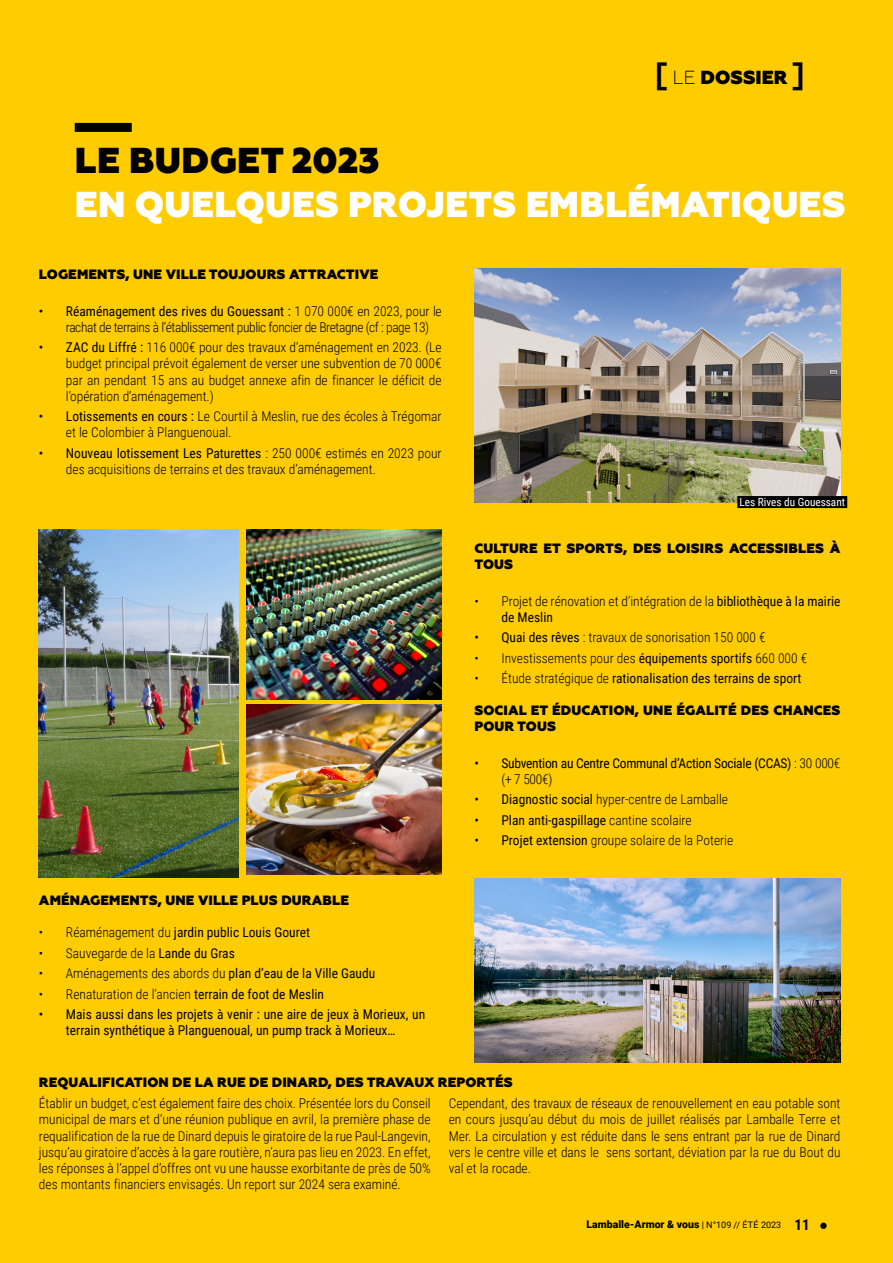
<style>
.page{position:relative;width:893px;height:1263px;background:#fc0}
.page>*{position:absolute;margin:0;border:0;box-sizing:border-box;transform-origin:0 0}
.t1{font:800 36px "Geometria";letter-spacing:.01em;color:#fff}
.t2{font:800 36px "Geometria";letter-spacing:.01em;color:#000}
.t3{font:800 18.9px "Geometria";color:#000}
.t4{font:300 13.5px/16.2px "Roboto Condensed";color:#000;text-align:justify}
.t5{font:13.5px/16.2px "Roboto Condensed";color:#000;text-align:center}
.t6{font:800 13.5px/16.2px "Geometria";letter-spacing:.01em;color:#000}
.t7{font:300 13.5px/16.2px "Roboto Condensed";letter-spacing:-.03em;color:#000}
.t8{font:13.5px/16.2px "Roboto Condensed";letter-spacing:-.02em;color:#000}
.t9{font:11.25px "Roboto Condensed";color:#fff}
.t10{font:900 10.5px "Roboto";color:#000}
.s1{font-weight:700;font-size:30.6px}
.s2{font-weight:300}
.s3{font-weight:400}
.s4{font-weight:400;font-size:9px}
.s5{font-family:"Roboto Condensed";font-weight:700;font-size:15px}
</style>
<div class="page">
<div style="left:75px;top:123px;width:57px;height:9px;background:#000"></div>
<div style="left:820px;top:1222px;width:7px;height:7px;background:#000;border-radius:50%"></div>
<img style="left:474px;top:268px;width:367px;height:234px">
<img style="left:39px;top:529px;width:200px;height:348px">
<img style="left:474px;top:878px;width:367px;height:184px">
<img style="left:246px;top:529px;width:196px;height:170px">
<img style="left:246px;top:704px;width:196px;height:170px">
<div style="left:737px;top:496px;width:110px;height:12px;background:#000"></div>
<h2 class="t3" style="left:655px;top:66px;width:152px"><span class="s1">[</span> <span class="s2">LE</span> DOSSIER <span class="s1">]</span></h2>
<h1 class="t2" style="left:75px;top:139px;width:306px">LE BUDGET 2023</h1>
<h1 class="t1" style="left:75px;top:182px;width:772px">EN QUELQUES PROJETS EMBLÉMATIQUES</h1>
<p class="t6" style="left:39px;top:266px;width:341px">LOGEMENTS, UNE VILLE TOUJOURS ATTRACTIVE</p>
<p class="t7" style="left:66px;top:302px;width:377px;text-indent:-27px"><span class="s3">• Réaménagement des rives du Gouessant :</span> 1 070 000€ en 2023, pour le rachat de terrains à l’établissement public foncier de Bretagne (cf : page 13)</p>
<p class="t4" style="left:66px;top:339px;width:377px;text-indent:-27px"><span class="s3">• ZAC du Liffré :</span> 116 000€ pour des travaux d’aménagement en 2023. (Le budget principal prévoit également de verser une subvention de 70 000€ par an pendant 15 ans au budget annexe afin de financer le déficit de l’opération d’aménagement.)</p>
<p class="t4" style="left:66px;top:408px;width:377px;text-indent:-27px"><span class="s3">• Lotissements en cours :</span> Le Courtil à Meslin, rue des écoles à Trégomar et le Colombier à Planguenoual.</p>
<p class="t4" style="left:66px;top:444px;width:377px;text-indent:-27px"><span class="s3">• Nouveau lotissement Les Paturettes</span> : 250 000€ estimés en 2023 pour des acquisitions de terrains et des travaux d’aménagement.</p>
<p class="t6" style="left:39px;top:892px;width:312px">AMÉNAGEMENTS, UNE VILLE PLUS DURABLE</p>
<p class="t5" style="left:39px;top:924px;width:273px"><span class="s2">• Réaménagement du</span> jardin public Louis Gouret</p>
<p class="t4" style="left:39px;top:944px;width:197px">• Sauvegarde de la <span class="s3">Lande du Gras</span></p>
<p class="t4" style="left:39px;top:965px;width:338px">• Aménagements des abords du <span class="s3">plan d’eau de la Ville Gaudu</span></p>
<p class="t4" style="left:39px;top:985px;width:287px">• Renaturation de l’ancien <span class="s3">terrain de foot de Meslin</span></p>
<p class="t5" style="left:39px;top:1005px;width:388px">• Mais aussi dans les projets à venir : une aire de jeux à Morieux, un terrain synthétique à Planguenoual, un pump track à Morieux…</p>
<p class="t9" style="left:739px;top:494px;width:107px">Les Rives du Gouessant</p>
<p class="t6" style="left:474px;top:540px;width:367px">CULTURE ET SPORTS, DES LOISIRS ACCESSIBLES À<br>TOUS</p>
<p class="t4" style="left:501px;top:592px;width:341px;text-indent:-27px">• Projet de rénovation et d’intégration de la <span class="s3">bibliothèque à la mairie de Meslin</span></p>
<p class="t4" style="left:474px;top:629px;width:293px"><span class="s3">• Quai des rêves</span> : travaux de sonorisation 150 000 €</p>
<p class="t4" style="left:474px;top:649px;width:334px">• Investissements pour des <span class="s3">équipements sportifs</span> 660 000 €</p>
<p class="t5" style="left:474px;top:670px;width:329px"><span class="s2">• Étude stratégique de</span> rationalisation des terrains de sport</p>
<p class="t6" style="left:474px;top:702px;width:367px">SOCIAL ET ÉDUCATION, UNE ÉGALITÉ DES CHANCES<br>POUR TOUS</p>
<p class="t8" style="left:501px;top:754px;width:341px;text-indent:-27px">• Subvention au Centre Communal d’Action Sociale (CCAS) <span class="s2">: 30 000€ (+ 7 500€)</span></p>
<p class="t4" style="left:474px;top:791px;width:255px"><span class="s3">• Diagnostic social</span> hyper-centre de Lamballe</p>
<p class="t5" style="left:474px;top:811px;width:219px">• Plan anti-gaspillage <span class="s2">cantine scolaire</span></p>
<p class="t4" style="left:474px;top:832px;width:260px"><span class="s3">• Projet extension</span> groupe solaire de la Poterie</p>
<p class="t6" style="left:39px;top:1074px;width:475px">REQUALIFICATION DE LA RUE DE DINARD, DES TRAVAUX REPORTÉS</p>
<p class="t4" style="left:39px;top:1095px;width:393px">Établir un budget, c’est également faire des choix. Présentée lors du Conseil municipal de mars et d’une réunion publique en avril, la première phase de requalification de la rue de Dinard depuis le giratoire de la rue Paul-Langevin, jusqu’au giratoire d’accès à la gare routière, n’aura pas lieu en 2023. En effet, les réponses à l’appel d’offres ont vu une hausse exorbitante de près de 50% des montants financiers envisagés. Un report sur 2024 sera examiné.</p>
<p class="t4" style="left:449px;top:1095px;width:393px">Cependant, des travaux de réseaux de renouvellement en eau potable sont en cours jusqu’au début du mois de juillet réalisés par Lamballe Terre et Mer. La circulation y est réduite dans le sens entrant par la rue de Dinard vers le centre ville et dans le sens sortant, déviation par la rue du Bout du val et la rocade.</p>
<p class="t10" style="left:587px;top:1217px;width:225px">Lamballe-Armor &amp; vous <span class="s4">| N°109 // ÉTÉ 2023</span> <span class="s5">11</span></p>
<p class="t10" style="left:629px;top:1217px;width:196px">Lamballe-Armor &amp; vous <span class="s4">| N°109 // ÉTÉ 2023</span></p>
</div>
